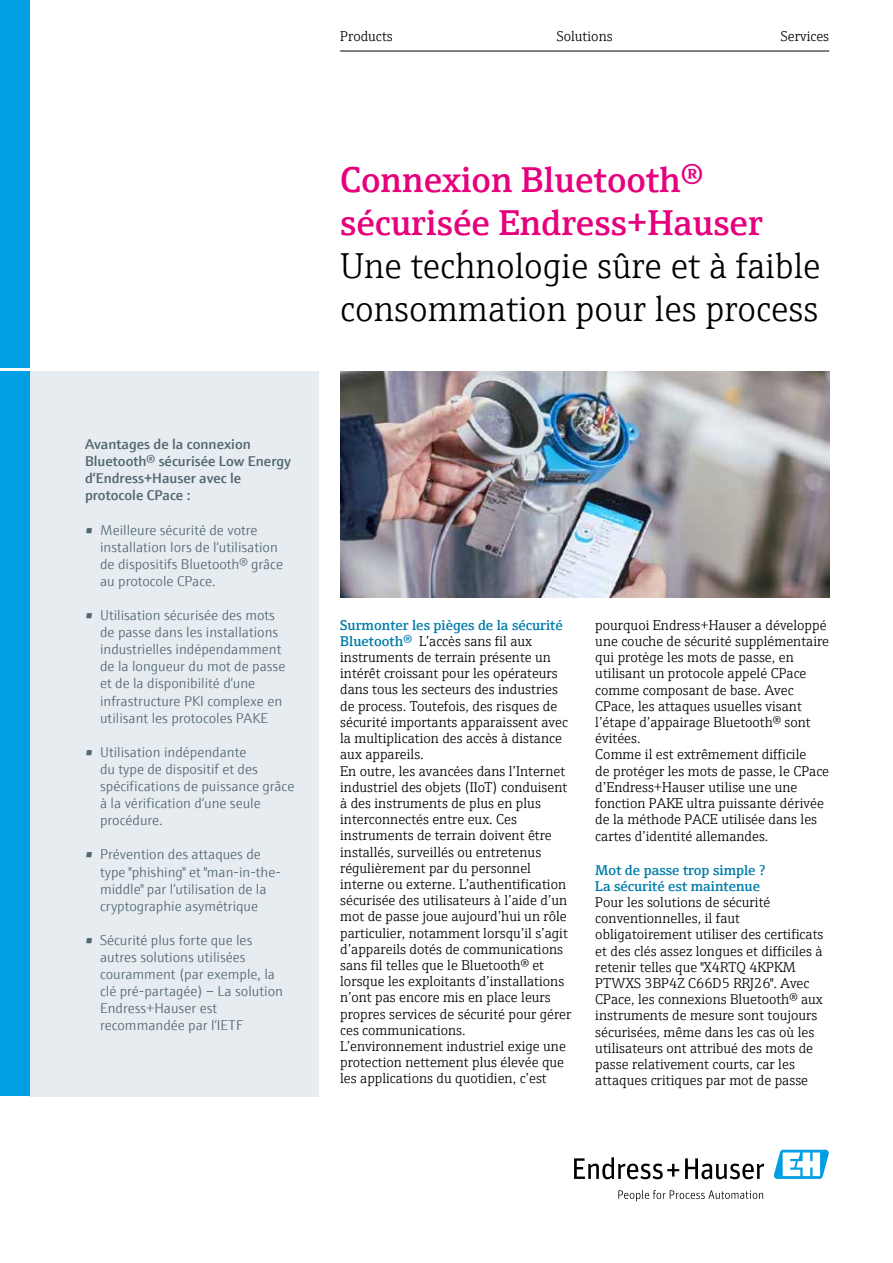
<style>
.page{position:relative;width:893px;height:1263px;background:#fff}
.page>*{position:absolute;margin:0;border:0;box-sizing:border-box;transform-origin:0 0}
.t1{font:300 36px/43.2px "E+H Serif";color:#000}
.t2{font:600 36px/43.2px "E+H Serif";color:#e6007d}
.t3{font:300 14.25px/16.2px "E+H Serif";color:#000}
.t4{font:300 14.25px/17.1px "E+H Sans";color:#516771}
.t5{font:600 14.25px/17.1px "E+H Sans";color:#516771}
.t6{font:600 14.25px/16.2px "E+H Serif";color:#007ca9}
.s1{font-weight:600;color:#007ca9}
.s2{font-family:"E+H Sans"}
</style>
<div class="page">
<div style="left:30px;top:371px;width:289px;height:725px;background:#e7ecf0"></div>
<img style="left:340px;top:371px;width:489px;height:226px">
<svg style="left:574px;top:1157px;width:105px;height:22px"></svg>
<svg style="left:685px;top:1158px;width:79px;height:21px"></svg>
<svg style="left:618px;top:1190px;width:145px;height:11px"></svg>
<svg style="left:773px;top:1150px;width:56px;height:29px"></svg>
<div style="left:0;top:0;width:30px;height:1096px;background:#009fe3"></div>
<hr style="left:0;top:369px;width:32px;height:2px;background:#fff">
<hr style="left:340px;top:51px;width:489px;height:1px;background:#000">
<p class="t3" style="left:340px;top:27px;width:54px">Products</p>
<p class="t3" style="left:557px;top:27px;width:57px">Solutions</p>
<p class="t3" style="left:781px;top:27px;width:50px">Services</p>
<p class="t5" style="left:85px;top:434px;width:207px">Avantages de la connexion<br>Bluetooth® sécurisée Low Energy d‘Endress+Hauser avec le protocole CPace :</p>
<p class="t4" style="left:100px;top:520px;width:184px;text-indent:-15px">• Meilleure sécurité de votre installation lors de l‘utilisation de dispositifs Bluetooth® grâce au protocole CPace.</p>
<p class="t4" style="left:100px;top:606px;width:187px;text-indent:-15px">• Utilisation sécurisée des mots de passe dans les installations industrielles indépendamment de la longueur du mot de passe et de la disponibilité d‘une infrastructure PKI complexe en utilisant les protocoles PAKE</p>
<p class="t4" style="left:100px;top:742px;width:196px;text-indent:-15px">• Utilisation indépendante<br>du type de dispositif et des spécifications de puissance grâce à la vérification d‘une seule procédure.</p>
<p class="t4" style="left:100px;top:845px;width:182px;text-indent:-15px">• Prévention des attaques de type "phishing" et "man-in-the&shy;middle" par l‘utilisation de la cryptographie asymétrique</p>
<p class="t4" style="left:100px;top:930px;width:184px;text-indent:-15px">• Sécurité plus forte que les autres solutions utilisées couramment (par exemple, la clé pré-partagée) – La solution<br>Endress+Hauser est recommandée par l‘IETF</p>
<h1 class="t2" style="left:340px;top:155px;width:424px">Connexion Bluetooth® sécurisée Endress+Hauser</h1>
<h1 class="t1" style="left:340px;top:242px;width:482px">Une technologie sûre et à faible consommation pour les process</h1>
<p class="t3" style="left:340px;top:616px;width:233px"><span class="s1">Surmonter les pièges de la sécurité Bluetooth®</span> L’accès sans fil aux instruments de terrain présente un intérêt croissant pour les opérateurs dans tous les secteurs des industries de process. Toutefois, des risques de sécurité importants apparaissent avec la multiplication des accès à distance aux appareils.<br>En outre, les avancées dans l’Internet industriel des objets (IIoT) conduisent à des instruments de plus en plus interconnectés entre eux. Ces instruments de terrain doivent être installés, surveillés ou entretenus régulièrement par du personnel interne ou externe. L’authentification sécurisée des utilisateurs à l’aide d’un mot de passe joue aujourd’hui un rôle particulier, notamment lorsqu’il s’agit d’appareils dotés de communications sans fil telles que le Bluetooth® et lorsque les exploitants d’installations n’ont pas encore mis en place leurs propres services de sécurité pour gérer ces communications.<br>L’environnement industriel exige une protection nettement plus élevée que les applications du quotidien, c’est</p>
<p class="t3" style="left:595px;top:616px;width:235px">pourquoi Endress+Hauser a développé une couche de sécurité supplémentaire qui protège les mots de passe, en utilisant un protocole appelé CPace comme composant de base. Avec CPace, les attaques usuelles visant l’étape d’appairage Bluetooth® sont évitées.<br>Comme il est extrêmement difficile<br>de protéger les mots de passe, le CPace d’Endress+Hauser utilise une une fonction PAKE ultra puissante dérivée de la méthode PACE utilisée dans les cartes d’identité allemandes.</p>
<p class="t6" style="left:595px;top:860px;width:172px">Mot de passe trop simple ?<br>La sécurité est maintenue</p>
<p class="t3" style="left:595px;top:893px;width:230px">Pour les solutions de sécurité conventionnelles, il faut obligatoirement utiliser des certificats et des clés assez longues et difficiles à retenir telles que <span class="s2">"</span>X4RTQ 4KPKM PTWXS 3BP4Z C66D5 RRJ26<span class="s2">"</span>. Avec CPace, les connexions Bluetooth® aux instruments de mesure sont toujours sécurisées, même dans les cas où les utilisateurs ont attribué des mots de passe relativement courts, car les attaques critiques par mot de passe</p>
</div>
